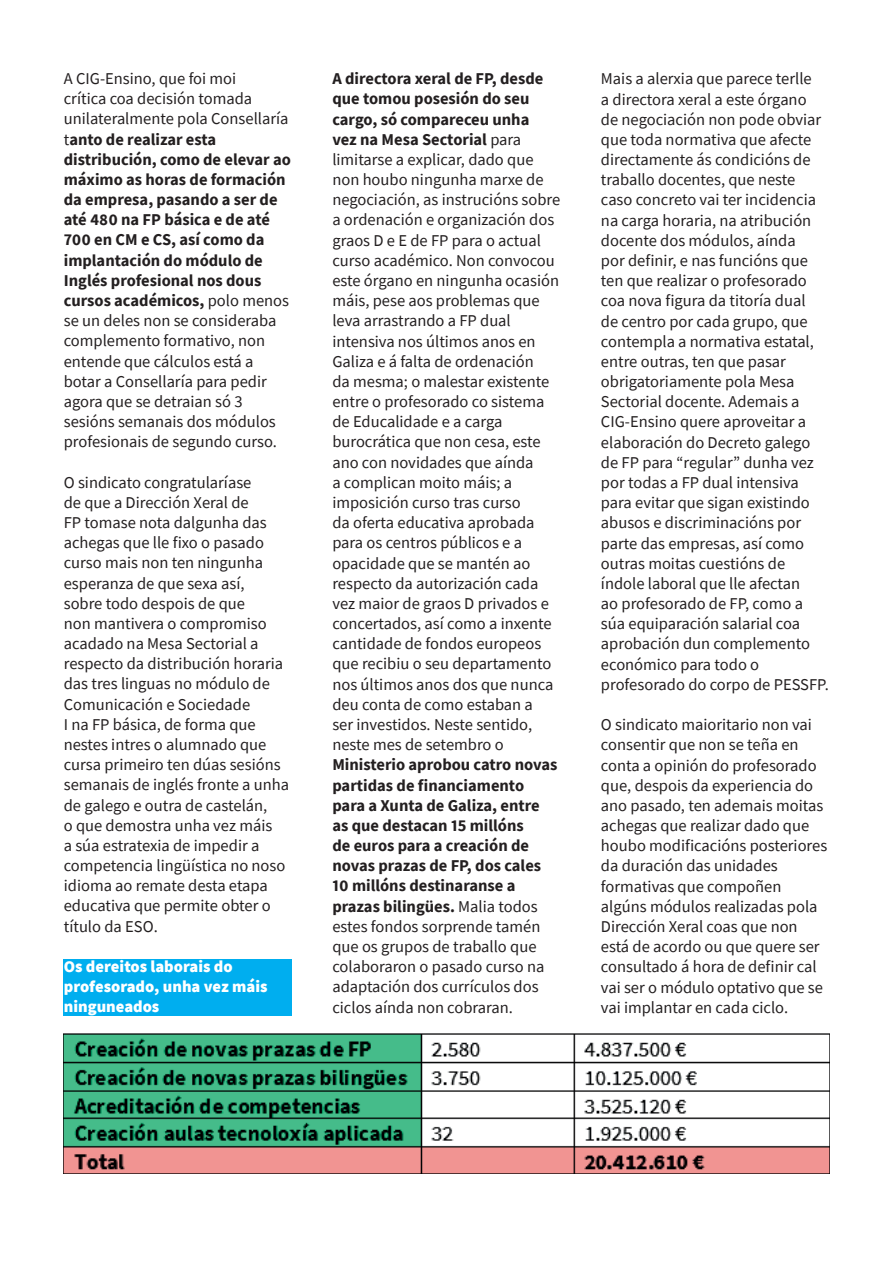
<style>
.page{position:relative;width:893px;height:1263px;background:#fff}
.page>*{position:absolute;margin:0;border:0;box-sizing:border-box;transform-origin:0 0}
.t1{font:16.5px/20.2px "Source Sans Pro";color:#231f20}
.t2{font:700 16.5px/20.2px "Source Sans Pro";color:#231f20}
.t3{font:900 16.5px/20.2px "Source Sans Pro";color:#fff}
.s1{font-weight:700}
.s2{font-weight:400}
</style>
<div class="page">
<div style="left:64px;top:959px;width:228px;height:57px;background:#00aeef"></div>
<img style="left:64px;top:1033px;width:765px;height:140px">
<p class="t1" style="left:64px;top:68px;width:229px">A CIG-Ensino, que foi moi<br>crítica coa decisión tomada unilateralmente pola Consellaría t<span class="s1">anto de realizar esta distribución, como de elevar ao máximo as horas de formación da empresa, pasando a ser de até 480 na FP básica e de até<br>700 en CM e CS, así como da implantación do módulo de<br>Inglés profesional nos dous cursos académicos,</span> polo menos se un deles non se consideraba complemento formativo, non entende que cálculos está a botar a Consellaría para pedir agora que se detraian só 3 sesións semanais dos módulos profesionais de segundo curso.</p>
<p class="t1" style="left:64px;top:472px;width:227px">O sindicato congratularíase<br>de que a Dirección Xeral de<br>FP tomase nota dalgunha das achegas que lle fixo o pasado curso mais non ten ningunha esperanza de que sexa así,<br>sobre todo despois de que<br>non mantivera o compromiso acadado na Mesa Sectorial a respecto da distribución horaria das tres linguas no módulo de<br>Comunicación e Sociedade<br>I na FP básica, de forma que nestes intres o alumnado que cursa primeiro ten dúas sesións semanais de inglés fronte a unha de galego e outra de castelán,<br>o que demostra unha vez máis<br>a súa estratexia de impedir a competencia lingüística no noso idioma ao remate desta etapa educativa que permite obter o título da ESO.</p>
<p class="t3" style="left:64px;top:956px;width:205px">Os dereitos laborais do profesorado, unha vez máis ninguneados</p>
<p class="t1" style="left:332px;top:68px;width:229px"><span class="s1">A directora xeral de FP, desde que tomou posesión do seu cargo, só compareceu unha<br>vez na Mesa Sectorial</span> para limitarse a explicar, dado que non houbo ningunha marxe de negociación, as instrucións sobre a ordenación e organización dos graos D e E de FP para o actual curso académico. Non convocou este órgano en ningunha ocasión máis, pese aos problemas que leva arrastrando a FP dual intensiva nos últimos anos en<br>Galiza e á falta de ordenación<br>da mesma; o malestar existente entre o profesorado co sistema de Educalidade e a carga burocrática que non cesa, este ano con novidades que aínda<br>a complican moito máis; a imposición curso tras curso<br>da oferta educativa aprobada para os centros públicos e a opacidade que se mantén ao respecto da autorización cada vez maior de graos D privados e concertados, así como a inxente cantidade de fondos europeos que recibiu o seu departamento nos últimos anos dos que nunca deu conta de como estaban a<br>ser investidos. Neste sentido, neste mes de setembro o</p>
<p class="t2" style="left:332px;top:754px;width:227px">Ministerio aprobou catro novas partidas de financiamento para a Xunta de Galiza, entre as que destacan 15 millóns<br>de euros para a creación de novas prazas de FP, dos cales<br>10 millóns destinaranse a prazas bilingües. <span class="s2">Malia todos estes fondos sorprende tamén que os grupos de traballo que colaboraron o pasado curso na adaptación dos currículos dos ciclos aínda non cobraran.</span></p>
<p class="t1" style="left:601px;top:69px;width:229px">Mais a alerxia que parece terlle<br>a directora xeral a este órgano<br>de negociación non pode obviar que toda normativa que afecte directamente ás condicións de traballo docentes, que neste caso concreto vai ter incidencia na carga horaria, na atribución docente dos módulos, aínda<br>por definir, e nas funcións que ten que realizar o profesorado coa nova figura da titoría dual<br>de centro por cada grupo, que contempla a normativa estatal, entre outras, ten que pasar obrigatoriamente pola Mesa<br>Sectorial docente. Ademais a<br>CIG-Ensino quere aproveitar a elaboración do Decreto galego de FP para “regular” dunha vez por todas a FP dual intensiva para evitar que sigan existindo abusos e discriminacións por parte das empresas, así como outras moitas cuestións de índole laboral que lle afectan<br>ao profesorado de FP, como a súa equiparación salarial coa aprobación dun complemento económico para todo o profesorado do corpo de PESSFP.</p>
<p class="t1" style="left:601px;top:714px;width:228px">O sindicato maioritario non vai consentir que non se teña en conta a opinión do profesorado que, despois da experiencia do ano pasado, ten ademais moitas achegas que realizar dado que houbo modificacións posteriores da duración das unidades formativas que compoñen algúns módulos realizadas pola<br>Dirección Xeral coas que non está de acordo ou que quere ser consultado á hora de definir cal vai ser o módulo optativo que se vai implantar en cada ciclo.</p>
</div>
